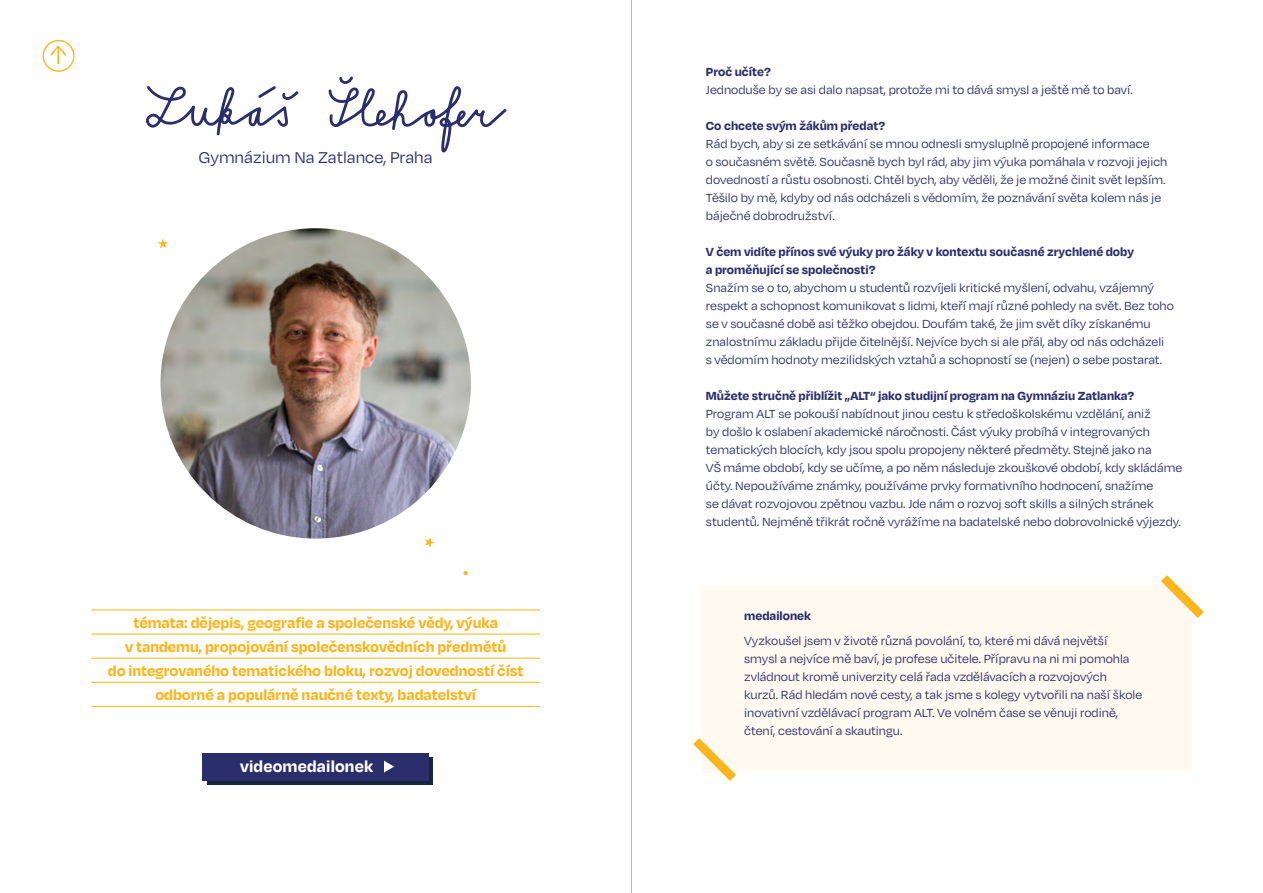
<style>
.page{position:relative;width:1263px;height:893px;background:#fff}
.page>*{position:absolute;margin:0;border:0;box-sizing:border-box;transform-origin:0 0}
.t1{font:26.7px "Degular";color:#fcb51b}
.t2{font:18px "Degular";color:#2a2e6b}
.t3{font:700 18px "Degular";letter-spacing:.01em;color:#fff}
.t4{font:700 16.5px/24px "Degular";color:#fcb51b;text-align:center}
.t5{font:13.5px/18px "Degular";color:#2a2e6b}
.t6{font:700 13.5px/18px "Degular";color:#2a2e6b}
</style>
<div class="page">
<div style="left:207px;top:758px;width:225px;height:27px;background:#17243d"></div>
<div style="left:203px;top:753px;width:226px;height:28px;background:#2a2e6b"></div>
<svg style="left:384px;top:761px;width:10px;height:11px"></svg>
<div style="left:703px;top:586px;width:489px;height:185px;background:#fff9ef"></div>
<img style="left:161px;top:228px;width:310px;height:311px;border-radius:155px">
<svg style="left:1161px;top:575px;width:43px;height:43px"></svg>
<svg style="left:693px;top:738px;width:43px;height:43px"></svg>
<svg style="left:146px;top:86px;width:153px;height:50px"></svg>
<svg style="left:328px;top:76px;width:179px;height:77px"></svg>
<hr style="left:91px;top:634px;width:449px;height:1px;background:#f2b80d">
<hr style="left:91px;top:658px;width:449px;height:1px;background:#f2b80d">
<hr style="left:91px;top:682px;width:449px;height:1px;background:#f2b80d">
<hr style="left:91px;top:610px;width:449px;height:1px;background:#f2b80d">
<hr style="left:91px;top:706px;width:449px;height:1px;background:#f2b80d">
<svg style="left:158px;top:239px;width:9px;height:9px"></svg>
<svg style="left:425px;top:538px;width:9px;height:9px"></svg>
<svg style="left:463px;top:571px;width:5px;height:4px"></svg>
<hr style="left:631px;top:0;width:1px;height:893px;background:#fcb51b">
<div style="left:43px;top:40px;width:31px;height:32px;border:1px solid #fcb51b;border-radius:50%"></div>
<h1 class="t1" style="left:49px;top:39px;width:20px">↑</h1>
<h2 class="t2" style="left:199px;top:147px;width:235px">Gymnázium Na Zatlance, Praha</h2>
<p class="t4" style="left:108px;top:610px;width:417px">témata: dějepis, geografie a společenské vědy, výuka<br>v tandemu, propojování společenskovědních předmětů<br>do integrovaného tematického bloku, rozvoj dovedností číst odborné a populárně naučné texty, badatelství</p>
<h2 class="t3" style="left:240px;top:755px;width:135px">videomedailonek</h2>
<p class="t6" style="left:706px;top:62px;width:66px">Proč učíte?</p>
<p class="t5" style="left:706px;top:80px;width:429px">Jednoduše by se asi dalo napsat, protože mi to dává smysl a ještě mě to baví.</p>
<p class="t6" style="left:706px;top:116px;width:181px">Co chcete svým žákům předat?</p>
<p class="t5" style="left:706px;top:134px;width:463px">Rád bych, aby si ze setkávání se mnou odnesli smysluplně propojené informace<br>o současném světě. Současně bych byl rád, aby jim výuka pomáhala v rozvoji jejich dovedností a růstu osobnosti. Chtěl bych, aby věděli, že je možné činit svět lepším.<br>Těšilo by mě, kdyby od nás odcházeli s vědomím, že poznávání světa kolem nás je báječné dobrodružství.</p>
<p class="t6" style="left:706px;top:242px;width:430px">V čem vidíte přínos své výuky pro žáky v kontextu současné zrychlené doby a proměňující se společnosti?</p>
<p class="t5" style="left:706px;top:278px;width:469px">Snažím se o to, abychom u studentů rozvíjeli kritické myšlení, odvahu, vzájemný respekt a schopnost komunikovat s lidmi, kteří mají různé pohledy na svět. Bez toho se v současné době asi těžko obejdou. Doufám také, že jim svět díky získanému znalostnímu základu přijde čitelnější. Nejvíce bych si ale přál, aby od nás odcházeli<br>s vědomím hodnoty mezilidských vztahů a schopností se (nejen) o sebe postarat.</p>
<p class="t6" style="left:706px;top:386px;width:430px">Můžete stručně přiblížit „ALT“ jako studijní program na Gymnáziu Zatlanka?</p>
<p class="t5" style="left:706px;top:404px;width:478px">Program ALT se pokouší nabídnout jinou cestu k středoškolskému vzdělání, aniž<br>by došlo k oslabení akademické náročnosti. Část výuky probíhá v integrovaných tematických blocích, kdy jsou spolu propojeny některé předměty. Stejně jako na<br>VŠ máme období, kdy se učíme, a po něm následuje zkouškové období, kdy skládáme účty. Nepoužíváme známky, používáme prvky formativního hodnocení, snažíme<br>se dávat rozvojovou zpětnou vazbu. Jde nám o rozvoj soft skills a silných stránek studentů. Nejméně třikrát ročně vyrážíme na badatelské nebo dobrovolnické výjezdy.</p>
<p class="t6" style="left:744px;top:606px;width:68px">medailonek</p>
<p class="t5" style="left:744px;top:632px;width:400px">Vyzkoušel jsem v životě různá povolání, to, které mi dává největší smysl a nejvíce mě baví, je profese učitele. Přípravu na ni mi pomohla zvládnout kromě univerzity celá řada vzdělávacích a rozvojových kurzů. Rád hledám nové cesty, a tak jsme s kolegy vytvořili na naší škole inovativní vzdělávací program ALT. Ve volném čase se věnuji rodině, čtení, cestování a skautingu.</p>
</div>
